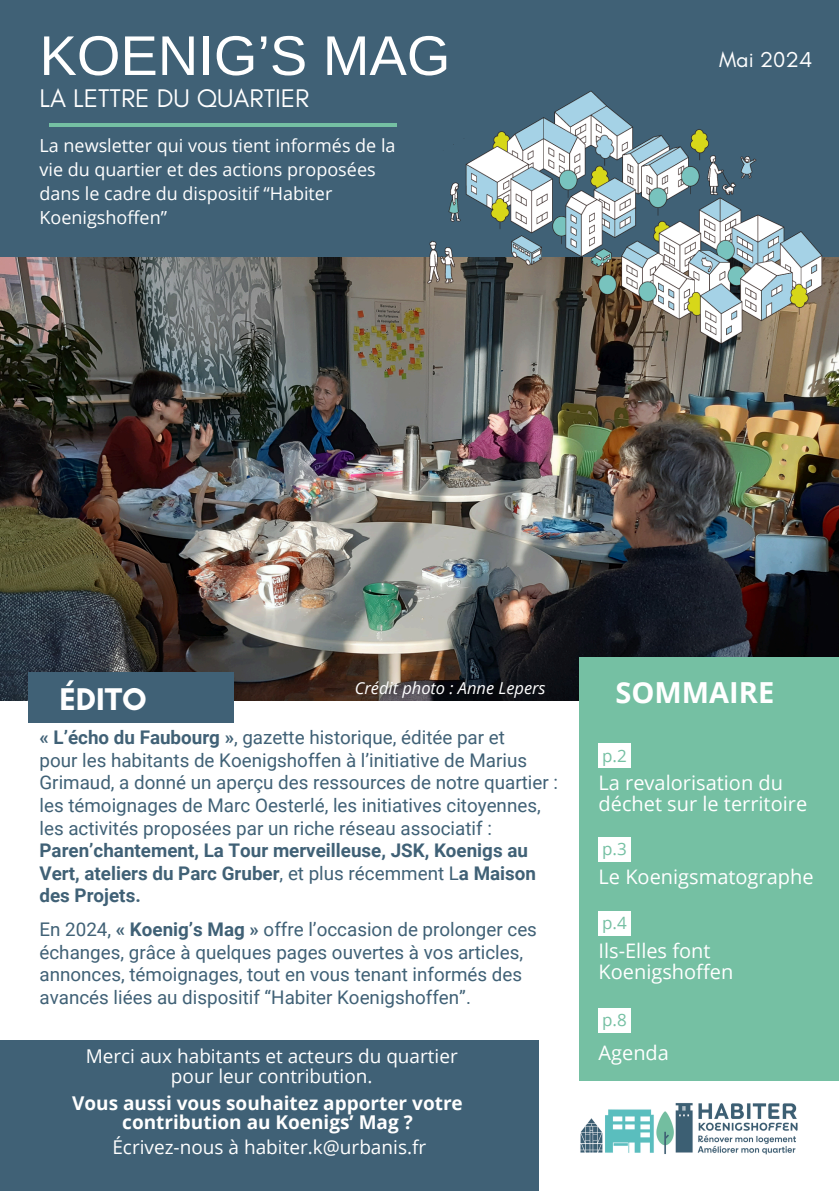
<style>
.page{position:relative;width:839px;height:1191px;background:#fff}
.page>*{position:absolute;margin:0;border:0;box-sizing:border-box;transform-origin:0 0}
.t1{font:56px "Arimo";color:#fff}
.t2{font:700 32px "Glacial Indifference";color:#fff}
.t3{font:700 29px "Open Sans";color:#fff}
.t4{font:26px "Glacial Indifference";color:#fff}
.t5{font:22px "Glacial Indifference";color:#fff}
.t6{font:20px/21px "Open Sans";color:#fff}
.t7{font:19px/19.6px "Open Sans";color:#fff;text-align:center}
.t8{font:700 19px/19.6px "Open Sans";color:#fff;text-align:center}
.t9{font:18.8px/22.6px "Roboto";color:#406176}
.t10{font:700 18.8px "Roboto";color:#406176}
.t11{font:18px/24px "Open Sans";color:#fff}
.t12{font:17px "Open Sans";color:#75c0a3}
.t13{font:italic 16.4px "Open Sans";color:#fff}
.s1{font-weight:700}
</style>
<div class="page">
<img style="left:0;top:257px;width:838px;height:444px">
<div style="left:578px;top:657px;width:260px;height:423px;background:#75c0a3"></div>
<div style="left:0;top:0;width:838px;height:257px;background:#406176"></div>
<img style="left:580px;top:1103px;width:218px;height:52px">
<hr style="left:49px;top:123px;width:347px;height:3px;background:#75c0a3">
<div style="left:28px;top:672px;width:205px;height:51px;background:#406176"></div>
<div style="left:598px;top:743px;width:32px;height:25px;background:#fff"></div>
<div style="left:598px;top:837px;width:32px;height:25px;background:#fff"></div>
<div style="left:598px;top:911px;width:32px;height:25px;background:#fff"></div>
<div style="left:598px;top:1008px;width:32px;height:25px;background:#fff"></div>
<div style="left:0;top:1041px;width:538px;height:150px;background:#406176"></div>
<img style="left:370px;top:90px;width:468px;height:274px">
<p class="t1" style="left:39px;top:24px;width:412px">KOENIG’S MAG</p>
<h6 class="t4" style="left:39px;top:82px;width:271px">LA LETTRE DU QUARTIER</h6>
<p class="t11" style="left:39px;top:133px;width:357px">La newsletter qui vous tient informés de la vie du quartier et des actions proposées dans le cadre du dispositif “Habiter Koenigshoffen”</p>
<h4 class="t5" style="left:719px;top:47px;width:95px">Mai 2024</h4>
<h2 class="t2" style="left:59px;top:680px;width:89px">ÉDITO</h2>
<p class="t13" style="left:355px;top:676px;width:192px">Crédit photo : Anne Lepers</p>
<p class="t9" style="left:39px;top:727px;width:520px"><span class="s1">« L’écho du Faubourg »</span>, gazette historique, éditée par et<br>pour les habitants de Koenigshoffen à l’initiative de Marius Grimaud, a donné un aperçu des ressources de notre quartier : les témoignages de Marc Oesterlé, les initiatives citoyennes, les activités proposées par un riche réseau associatif :<br><span class="s1">Paren’chantement, La Tour merveilleuse, JSK, Koenigs au Vert, ateliers du Parc Gruber</span>, et plus récemment L<span class="s1">a Maison</span></p>
<p class="t10" style="left:39px;top:885px;width:103px">des Projets.</p>
<p class="t9" style="left:39px;top:919px;width:499px">En 2024, <span class="s1">« Koenig’s Mag »</span> offre l’occasion de prolonger ces échanges, grâce à quelques pages ouvertes à vos articles, annonces, témoignages, tout en vous tenant informés des avancés liées au dispositif “Habiter Koenigshoffen”.</p>
<h6 class="t7" style="left:86px;top:1046px;width:373px">Merci aux habitants et acteurs du quartier pour leur contribution.</h6>
<h6 class="t8" style="left:72px;top:1092px;width:392px">Vous aussi vous souhaitez apporter votre contribution au Koenigs’ Mag ?</h6>
<h5 class="t7" style="left:112px;top:1137px;width:315px">Écrivez-nous à habiter.k@urbanis.fr</h5>
<h4 class="t3" style="left:615px;top:672px;width:160px">SOMMAIRE</h4>
<h4 class="t12" style="left:602px;top:744px;width:26px">p.2</h4>
<p class="t6" style="left:598px;top:772px;width:210px">La revalorisation du déchet sur le territoire</p>
<p class="t12" style="left:602px;top:837px;width:26px">p.3</p>
<h4 class="t6" style="left:598px;top:866px;width:216px">Le Koenigsmatographe</h4>
<h4 class="t12" style="left:602px;top:911px;width:26px">p.4</h4>
<p class="t6" style="left:598px;top:939px;width:136px">Ils-Elles font<br>Koenigshoffen</p>
<h6 class="t12" style="left:602px;top:1008px;width:26px">p.8</h6>
<h2 class="t6" style="left:598px;top:1041px;width:72px">Agenda</h2>
</div>
